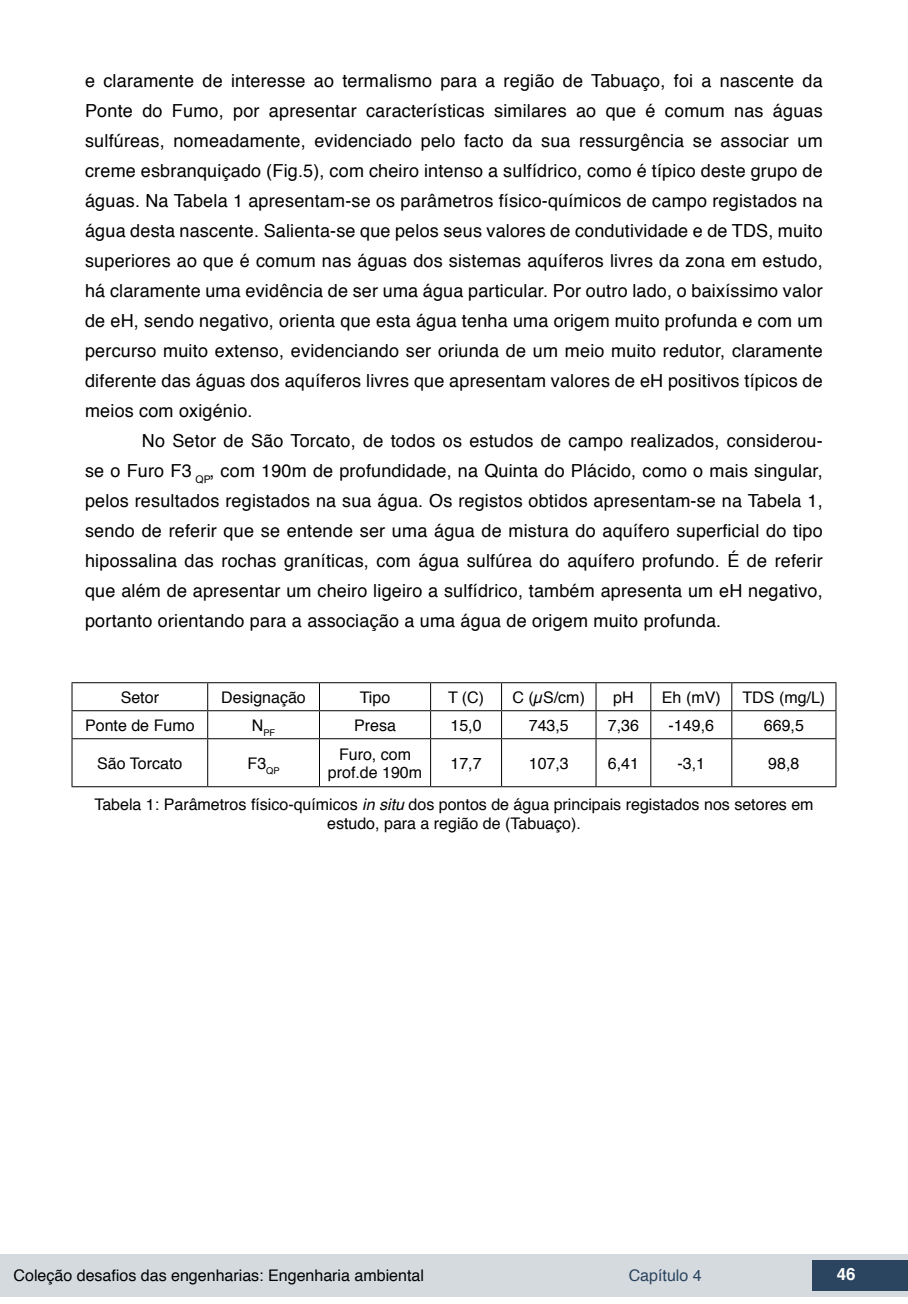
<style>
.page{position:relative;width:908px;height:1304px;background:#fff}
.page>*{position:absolute;margin:0;border:0;box-sizing:border-box;transform-origin:0 0}
.t1{font:18px/30px "Helvetica";letter-spacing:.01em;color:#000;text-align:justify}
.t2{font:700 16.8px "Helvetica";color:#fff}
.t3{font:16px/19.2px "Helvetica";color:#000;text-align:center}
.t4{font:16px/18px "Helvetica";color:#020203;text-align:center}
.t5{font:16px "Helvetica";color:#2b445f}
.t6{font:9.4px "Helvetica";color:#020203}
.s1{color:#000}
.s2{font-style:italic}
</style>
<div class="page">
<div style="left:0;top:1254px;width:906px;height:43px;background:#d5dadf"></div>
<div style="left:812px;top:1261px;width:95px;height:30px;background:#2b445f"></div>
<svg style="left:72px;top:683px;width:763px;height:103px"></svg>
<hr style="left:71px;top:682px;width:137px;height:1px;background:#000">
<hr style="left:208px;top:682px;width:111px;height:1px;background:#000">
<hr style="left:319px;top:682px;width:111px;height:1px;background:#000">
<hr style="left:430px;top:682px;width:71px;height:1px;background:#000">
<hr style="left:501px;top:682px;width:94px;height:1px;background:#000">
<hr style="left:595px;top:682px;width:55px;height:1px;background:#000">
<hr style="left:650px;top:682px;width:81px;height:1px;background:#000">
<hr style="left:731px;top:682px;width:105px;height:1px;background:#000">
<hr style="left:71px;top:710px;width:137px;height:1px;background:#000">
<svg style="left:71px;top:683px;width:1px;height:55px"></svg>
<hr style="left:208px;top:710px;width:111px;height:1px;background:#000">
<svg style="left:207px;top:683px;width:1px;height:55px"></svg>
<hr style="left:319px;top:710px;width:111px;height:1px;background:#000">
<svg style="left:319px;top:683px;width:1px;height:55px"></svg>
<hr style="left:430px;top:710px;width:71px;height:1px;background:#000">
<svg style="left:430px;top:683px;width:1px;height:55px"></svg>
<hr style="left:501px;top:710px;width:94px;height:1px;background:#000">
<svg style="left:501px;top:683px;width:1px;height:55px"></svg>
<hr style="left:595px;top:710px;width:55px;height:1px;background:#000">
<svg style="left:595px;top:683px;width:1px;height:55px"></svg>
<hr style="left:650px;top:710px;width:81px;height:1px;background:#000">
<svg style="left:650px;top:683px;width:1px;height:55px"></svg>
<hr style="left:731px;top:710px;width:105px;height:1px;background:#000">
<svg style="left:731px;top:683px;width:1px;height:55px"></svg>
<svg style="left:835px;top:683px;width:1px;height:55px"></svg>
<hr style="left:71px;top:738px;width:137px;height:1px;background:#000">
<hr style="left:71px;top:739px;width:1px;height:47px;background:#000">
<hr style="left:208px;top:738px;width:111px;height:1px;background:#000">
<hr style="left:207px;top:739px;width:1px;height:47px;background:#000">
<hr style="left:319px;top:738px;width:111px;height:1px;background:#000">
<hr style="left:319px;top:739px;width:1px;height:47px;background:#000">
<hr style="left:430px;top:738px;width:71px;height:1px;background:#000">
<hr style="left:430px;top:739px;width:1px;height:47px;background:#000">
<hr style="left:501px;top:738px;width:94px;height:1px;background:#000">
<hr style="left:501px;top:739px;width:1px;height:47px;background:#000">
<hr style="left:595px;top:738px;width:55px;height:1px;background:#000">
<hr style="left:595px;top:739px;width:1px;height:47px;background:#000">
<hr style="left:650px;top:738px;width:81px;height:1px;background:#000">
<hr style="left:650px;top:739px;width:1px;height:47px;background:#000">
<hr style="left:731px;top:738px;width:105px;height:1px;background:#000">
<hr style="left:731px;top:739px;width:1px;height:47px;background:#000">
<hr style="left:835px;top:739px;width:1px;height:47px;background:#000">
<hr style="left:71px;top:786px;width:137px;height:1px;background:#000">
<hr style="left:208px;top:786px;width:111px;height:1px;background:#000">
<hr style="left:319px;top:786px;width:111px;height:1px;background:#000">
<hr style="left:430px;top:786px;width:71px;height:1px;background:#000">
<hr style="left:501px;top:786px;width:94px;height:1px;background:#000">
<hr style="left:595px;top:786px;width:55px;height:1px;background:#000">
<hr style="left:650px;top:786px;width:81px;height:1px;background:#000">
<hr style="left:731px;top:786px;width:105px;height:1px;background:#000">
<p class="t1" style="left:85px;top:66px;width:738px">e claramente de interesse ao termalismo para a região de Tabuaço, foi a nascente da Ponte do Fumo, por apresentar características similares ao que é comum nas águas sulfúreas, nomeadamente, evidenciado pelo facto da sua ressurgência se associar um creme esbranquiçado (Fig.5), com cheiro intenso a sulfídrico, como é típico deste grupo de águas. Na Tabela 1 apresentam-se os parâmetros físico-químicos de campo registados na água desta nascente. Salienta-se que pelos seus valores de condutividade e de TDS, muito superiores ao que é comum nas águas dos sistemas aquíferos livres da zona em estudo, há claramente uma evidência de ser uma água particular. Por outro lado, o baixíssimo valor de eH, sendo negativo, orienta que esta água tenha uma origem muito profunda e com um percurso muito extenso, evidenciando ser oriunda de um meio muito redutor, claramente diferente das águas dos aquíferos livres que apresentam valores de eH positivos típicos de meios com oxigénio.</p>
<p class="t1" style="left:85px;top:427px;width:738px;text-indent:57px">No Setor de São Torcato, de todos os estudos de campo realizados, considerou&shy;se o Furo F3 <sub>QP</sub>, com 190m de profundidade, na Quinta do Plácido, como o mais singular, pelos resultados registados na sua água. Os registos obtidos apresentam-se na Tabela 1, sendo de referir que se entende ser uma água de mistura do aquífero superficial do tipo hipossalina das rochas graníticas, com água sulfúrea do aquífero profundo. É de referir que além de apresentar um cheiro ligeiro a sulfídrico, também apresenta um eH negativo, portanto orientando para a associação a uma água de origem muito profunda.</p>
<p class="t4" style="left:121px;top:689px;width:40px">Setor</p>
<p class="t4" style="left:221px;top:689px;width:86px">Designação</p>
<p class="t4" style="left:359px;top:689px;width:32px">Tipo</p>
<p class="t4" style="left:448px;top:689px;width:38px">T (C)</p>
<p class="t4" style="left:512px;top:689px;width:74px">C (µS/cm<span class="s1">)</span></p>
<p class="t4" style="left:613px;top:689px;width:22px">pH</p>
<p class="t4" style="left:661px;top:689px;width:60px">Eh (mV)</p>
<p class="t4" style="left:742px;top:689px;width:84px">TDS (mg/L)</p>
<p class="t4" style="left:85px;top:717px;width:111px">Ponte de Fumo</p>
<p class="t6" style="left:252px;top:725px;width:25px"><sup>N</sup>PF</p>
<p class="t4" style="left:354px;top:717px;width:43px">Presa</p>
<p class="t4" style="left:450px;top:717px;width:33px">15,0</p>
<p class="t4" style="left:528px;top:717px;width:42px">743,5</p>
<p class="t3" style="left:607px;top:716px;width:33px">7,36</p>
<p class="t4" style="left:668px;top:717px;width:47px">-149,6</p>
<p class="t4" style="left:763px;top:717px;width:42px">669,5</p>
<p class="t4" style="left:97px;top:755px;width:87px">São Torcato</p>
<p class="t4" style="left:247px;top:755px;width:34px">F3<sub>QP</sub></p>
<p class="t4" style="left:328px;top:746px;width:96px">Furo, com prof.de 190m</p>
<p class="t4" style="left:450px;top:755px;width:33px">17,7</p>
<p class="t4" style="left:528px;top:755px;width:42px">107,3</p>
<p class="t3" style="left:607px;top:754px;width:33px">6,41</p>
<p class="t4" style="left:677px;top:755px;width:29px">-3,1</p>
<p class="t4" style="left:768px;top:755px;width:33px">98,8</p>
<p class="t3" style="left:94px;top:795px;width:720px">Tabela 1: Parâmetros físico-químicos <span class="s2">in situ</span> dos pontos de água principais registados nos setores em estudo, para a região de (Tabuaço).</p>
<p class="t3" style="left:14px;top:1266px;width:411px">Coleção desafios das engenharias: Engenharia ambiental</p>
<p class="t5" style="left:628px;top:1263px;width:74px">Capítulo 4</p>
<p class="t2" style="left:836px;top:1261px;width:20px">46</p>
</div>
